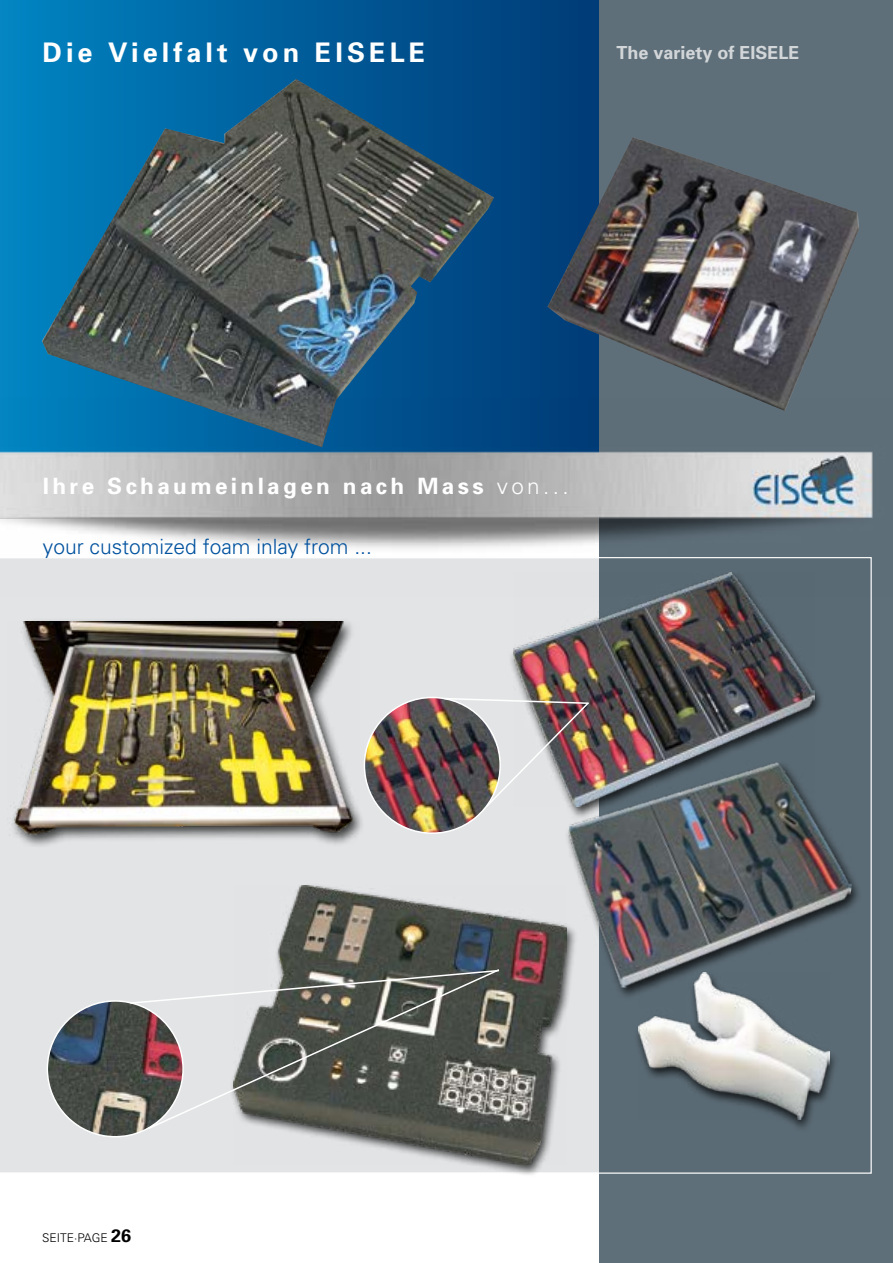
<style>
.page{position:relative;width:893px;height:1263px;background:#fff}
.page>*{position:absolute;margin:0;border:0;box-sizing:border-box;transform-origin:0 0}
.t1{font:700 27px "Univers";letter-spacing:.15em;color:#fff}
.t2{font:700 22.5px "Univers";letter-spacing:.15em;color:#fff}
.t3{font:300 21px "Univers";color:#00519e}
.t4{font:700 18px "Univers";color:#d2d6d8}
.t5{font:300 12px "Univers";color:#000}
.s1{font-weight:300}
.s2{font-weight:700;font-size:18px}
</style>
<div class="page">
<div style="left:0;top:0;width:600px;height:500px;background:linear-gradient(to right,#0084c2,#003975)"></div>
<div style="left:600px;top:0;width:293px;height:1263px;background:#5f6f7a"></div>
<img style="left:0;top:399px;width:873px;height:158px">
<svg style="left:0;top:557px;width:872px;height:617px"></svg>
<div style="left:508px;top:570px;width:317px;height:249px;background:#000;opacity:.75"></div>
<img style="left:513px;top:573px;width:301px;height:167px">
<img style="left:552px;top:740px;width:313px;height:272px">
<div style="left:229px;top:883px;width:348px;height:294px;background:#000;opacity:.75"></div>
<img style="left:234px;top:886px;width:332px;height:278px">
<div style="left:634px;top:970px;width:205px;height:164px;background:#000;opacity:.75"></div>
<img style="left:639px;top:973px;width:190px;height:147px">
<img style="left:364px;top:697px;width:136px;height:136px;border-radius:68px">
<img style="left:47px;top:1001px;width:136px;height:136px;border-radius:68px">
<img style="left:442px;top:697px;width:148px;height:111px">
<svg style="left:129px;top:969px;width:17px;height:36px"></svg>
<svg style="left:146px;top:968px;width:355px;height:162px;background:#80807c"></svg>
<img style="left:42px;top:79px;width:452px;height:368px">
<img style="left:547px;top:137px;width:312px;height:274px">
<div style="left:10px;top:618px;width:355px;height:231px;background:#000;opacity:.75"></div>
<img style="left:8px;top:621px;width:352px;height:215px">
<p class="t1" style="left:43px;top:35px;width:384px">Die Vielfalt von EISELE</p>
<p class="t4" style="left:616px;top:41px;width:185px">The variety of EISELE</p>
<p class="t2" style="left:43px;top:472px;width:527px">Ihre Schaumeinlagen nach Mass <span class="s1">von...</span></p>
<p class="t3" style="left:43px;top:534px;width:331px">your customized foam inlay from ...</p>
<p class="t5" style="left:42px;top:1230px;width:91px">SEITE·PAGE <span class="s2">26</span></p>
</div>
